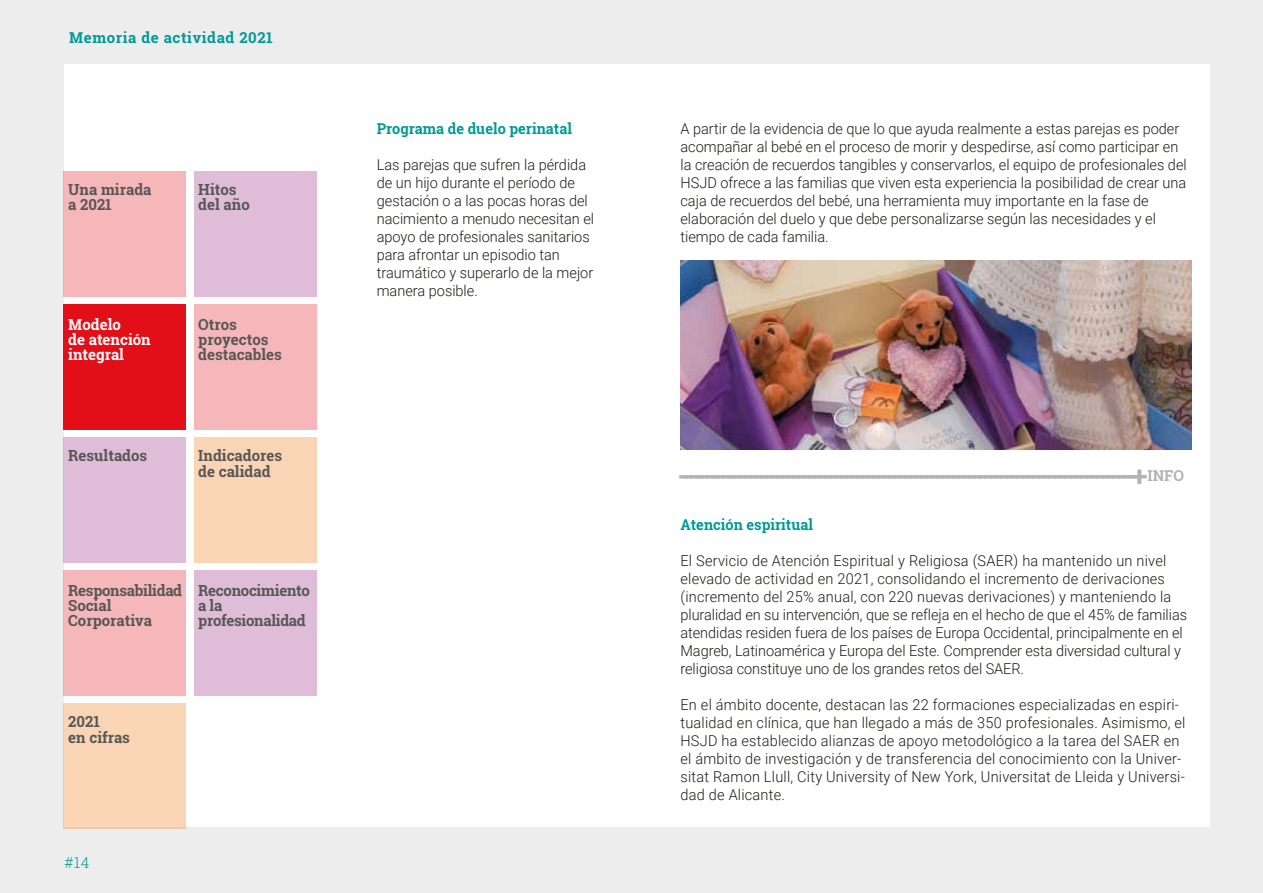
<style>
.page{position:relative;width:1263px;height:893px;background:#ededed}
.page>*{position:absolute;margin:0;border:0;box-sizing:border-box;transform-origin:0 0}
.t1{font:700 30px "Roboto Slab";color:#b3b2b2}
.t2{font:700 15.3px/15.3px "Roboto Slab";color:#575756}
.t3{font:700 15.3px/15.3px "Roboto Slab";letter-spacing:-.02em;color:#575756}
.t4{font:700 15.3px/15.3px "Roboto Slab";color:#fff}
.t5{font:300 15px/18px "Roboto";color:#1d1d1b}
.t6{font:700 15px "Roboto Slab";color:#009a96}
.t7{font:700 15px "Roboto Slab";letter-spacing:.04em;color:#009a96}
.t8{font:300 15px "Roboto Slab";color:#009a96}
.s1{font-size:27px}
.s2{font-size:15px}
</style>
<div class="page">
<div style="left:64px;top:64px;width:1146px;height:762px;background:#fff"></div>
<div style="left:63px;top:171px;width:123px;height:125px;background:#f6b7ba"></div>
<div style="left:194px;top:171px;width:122px;height:125px;background:#dfbdd9"></div>
<div style="left:63px;top:304px;width:123px;height:125px;background:#e20e18"></div>
<div style="left:194px;top:304px;width:122px;height:125px;background:#f6b7ba"></div>
<div style="left:63px;top:437px;width:123px;height:125px;background:#dfbdd9"></div>
<div style="left:194px;top:437px;width:122px;height:125px;background:#f9d5b6"></div>
<div style="left:63px;top:570px;width:123px;height:125px;background:#f6b7ba"></div>
<div style="left:194px;top:570px;width:122px;height:125px;background:#dfbdd9"></div>
<div style="left:63px;top:703px;width:123px;height:126px;background:#f9d5b6"></div>
<img style="left:680px;top:260px;width:511px;height:189px">
<p class="t7" style="left:69px;top:28px;width:205px">Memoria de actividad 2021</p>
<p class="t2" style="left:68px;top:182px;width:85px">Una mirada a 2021</p>
<p class="t2" style="left:198px;top:182px;width:53px">Hitos del año</p>
<p class="t4" style="left:68px;top:316px;width:84px">Modelo<br>de atención integral</p>
<p class="t2" style="left:198px;top:316px;width:85px">Otros proyectos destacables</p>
<p class="t2" style="left:68px;top:448px;width:81px">Resultados</p>
<p class="t2" style="left:198px;top:448px;width:85px">Indicadores de calidad</p>
<p class="t2" style="left:68px;top:582px;width:115px">Responsabilidad<br>Social<br>Corporativa</p>
<p class="t3" style="left:198px;top:582px;width:113px">Reconocimiento a la profesionalidad</p>
<p class="t2" style="left:68px;top:714px;width:63px">2021<br>en cifras</p>
<p class="t8" style="left:65px;top:853px;width:27px">#14</p>
<p class="t6" style="left:377px;top:118px;width:197px">Programa de duelo perinatal</p>
<p class="t5" style="left:377px;top:155px;width:219px">Las parejas que sufren la pérdida de un hijo durante el período de gestación o a las pocas horas del nacimiento a menudo necesitan el apoyo de profesionales sanitarios para afrontar un episodio tan traumático y superarlo de la mejor manera posible.</p>
<p class="t5" style="left:680px;top:119px;width:508px">A partir de la evidencia de que lo que ayuda realmente a estas parejas es poder acompañar al bebé en el proceso de morir y despedirse, así como participar en la creación de recuerdos tangibles y conservarlos, el equipo de profesionales del HSJD ofrece a las familias que viven esta experiencia la posibilidad de crear una caja de recuerdos del bebé, una herramienta muy importante en la fase de elaboración del duelo y que debe personalizarse según las necesidades y el tiempo de cada familia.</p>
<h1 class="t1" style="left:677px;top:454px;width:508px">-------------------------------------------------------------------------------------<span class="s1">+</span> <span class="s2">I N F O</span></h1>
<p class="t6" style="left:680px;top:514px;width:134px">Atención espiritual</p>
<p class="t5" style="left:680px;top:551px;width:508px">El Servicio de Atención Espiritual y Religiosa (SAER) ha mantenido un nivel elevado de actividad en 2021, consolidando el incremento de derivaciones (incremento del 25% anual, con 220 nuevas derivaciones) y manteniendo la pluralidad en su intervención, que se refleja en el hecho de que el 45% de familias atendidas residen fuera de los países de Europa Occidental, principalmente en el Magreb, Latinoamérica y Europa del Este. Comprender esta diversidad cultural y religiosa constituye uno de los grandes retos del SAER.</p>
<p class="t5" style="left:680px;top:695px;width:507px">En el ámbito docente, destacan las 22 formaciones especializadas en espiri&shy;tualidad en clínica, que han llegado a más de 350 profesionales. Asimismo, el HSJD ha establecido alianzas de apoyo metodológico a la tarea del SAER en el ámbito de investigación y de transferencia del conocimiento con la Univer&shy;sitat Ramon Llull, City University of New York, Universitat de Lleida y Universi&shy;dad de Alicante.</p>
</div>
